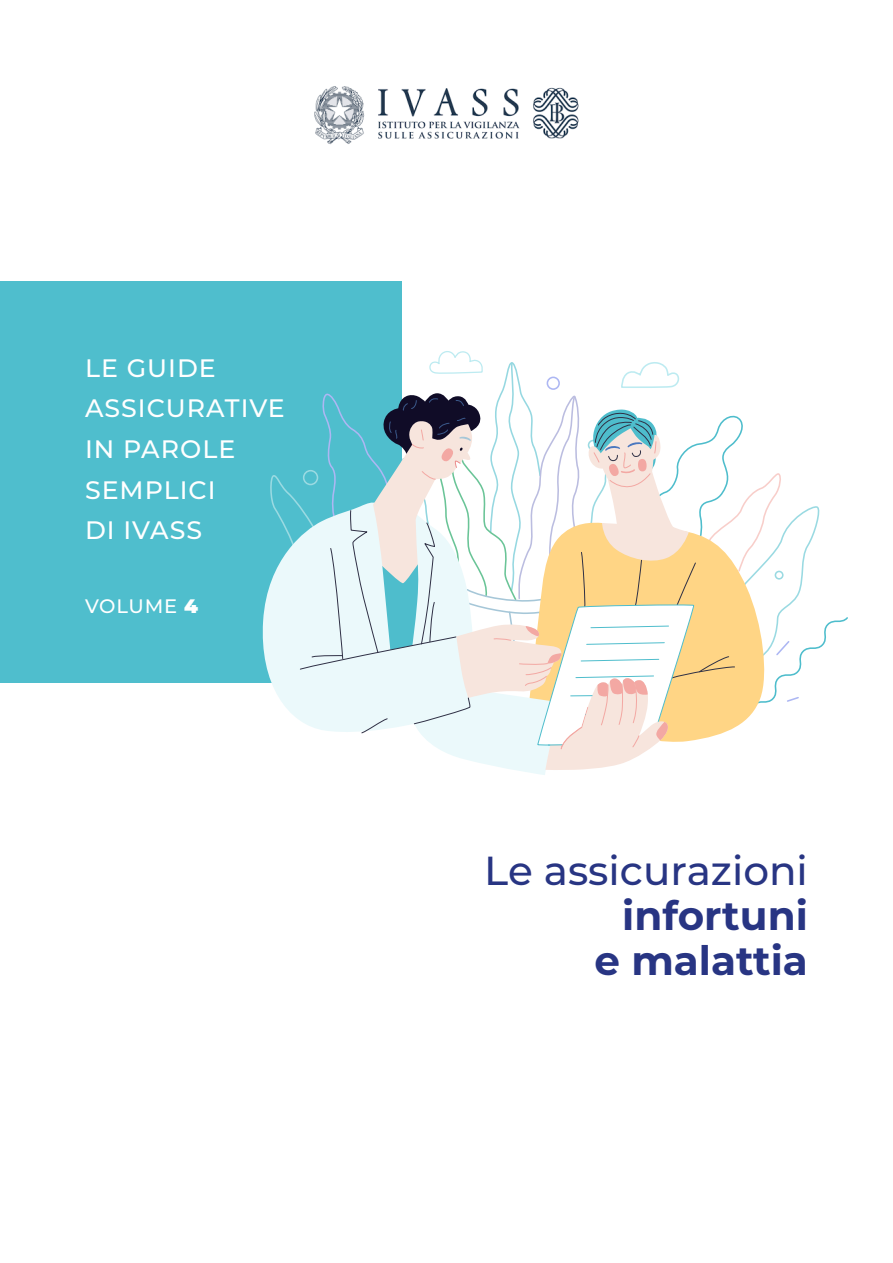
<style>
.page{position:relative;width:893px;height:1263px;background:#fff}
.page>*{position:absolute;margin:0;border:0;box-sizing:border-box;transform-origin:0 0}
.t1{font:500 40.5px/45px "Montserrat";color:#283583;text-align:right}
.t2{font:700 40.5px "Montserrat";color:#283583}
.t3{font:500 25.2px "Montserrat";letter-spacing:.04em;color:#fff}
.t4{font:500 19.5px "Montserrat";letter-spacing:.04em;color:#fff}
.s1{font-weight:900}
.s2{font-weight:700}
</style>
<div class="page">
<img style="left:314px;top:86px;width:265px;height:59px">
<div style="left:0;top:281px;width:402px;height:402px;background:#4fbecd"></div>
<svg style="left:262px;top:592px;width:284px;height:183px"></svg>
<svg style="left:268px;top:351px;width:580px;height:419px"></svg>
<p class="t3" style="left:85px;top:350px;width:132px">LE GUIDE</p>
<p class="t3" style="left:85px;top:391px;width:201px">ASSICURATIVE</p>
<p class="t3" style="left:85px;top:431px;width:152px">IN PAROLE</p>
<p class="t3" style="left:85px;top:472px;width:132px">SEMPLICI</p>
<p class="t3" style="left:85px;top:512px;width:119px">DI IVASS</p>
<p class="t4" style="left:85px;top:592px;width:114px">VOLUME <span class="s1">4</span></p>
<p class="t1" style="left:484px;top:846px;width:325px">Le assicurazioni <span class="s2">infortuni</span></p>
<p class="t2" style="left:594px;top:931px;width:215px">e malattia</p>
</div>
